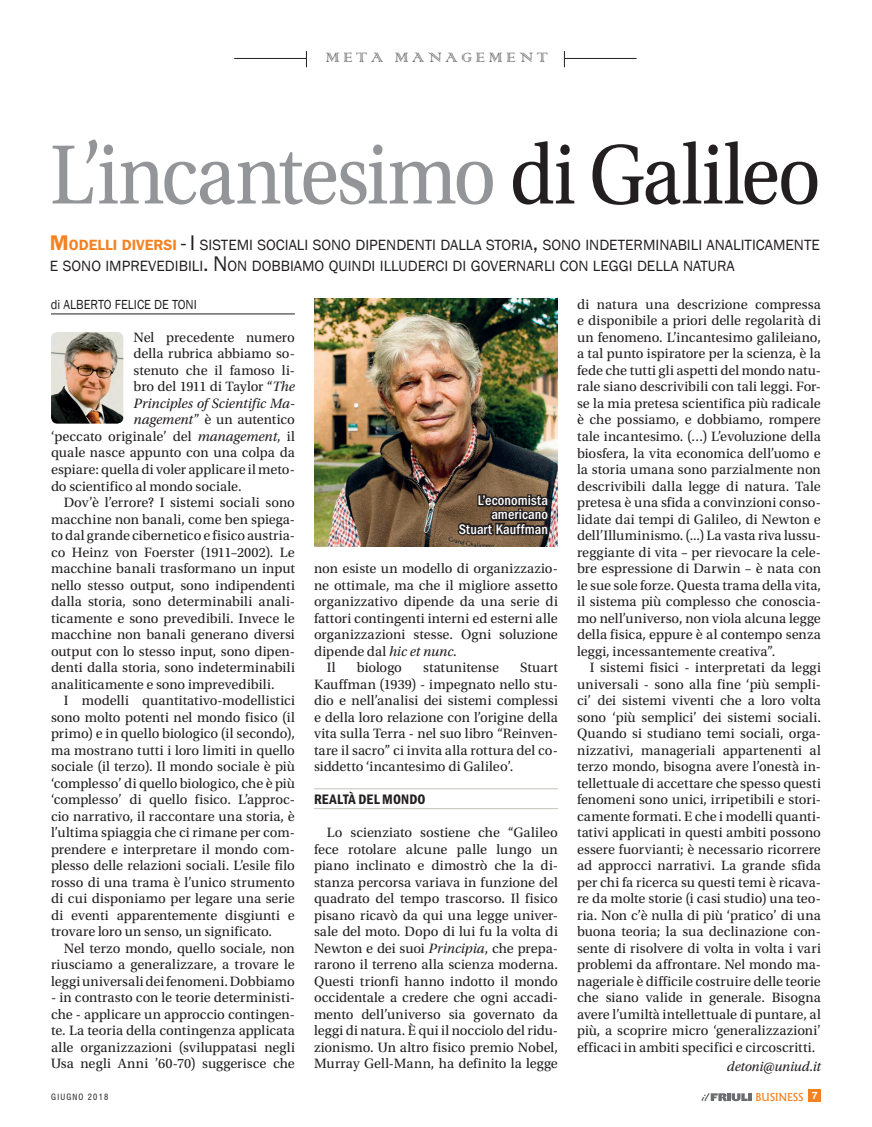
<style>
.page{position:relative;width:872px;height:1127px;background:#fff}
.page>*{position:absolute;margin:0;border:0;box-sizing:border-box;transform-origin:0 0}
.t1{font:88.5px "Utopia Std";letter-spacing:-.03em;color:#939598;scale:.9 1}
.t2{font:18px "Colonna";letter-spacing:.2em;color:#6c6d70}
.t3{font:15.15px/21px "Franklin Gothic";color:#231f20}
.t4{font:14.25px/16.5px "Utopia Std";color:#231f20;text-align:justify}
.t5{font:500 condensed 14.25px/14.2px "ITC Franklin Gothic Std";letter-spacing:.01em;color:#fff;text-align:right}
.t6{font:italic 14.25px "Utopia Std";letter-spacing:.005em;color:#231f20}
.t7{font:14.25px "ITC Franklin Gothic Std Dm Cd";letter-spacing:.01em;color:#231f20}
.t8{font:italic 13.95px "Utopia Std";letter-spacing:-.015em;color:#231f20}
.t9{font:13.5px "Franklin Gothic";color:#231f20;scale:.92 1}
.t10{font:500 10.5px "Albertus";color:#f58220}
.t11{font:condensed 8.4px "Swiss 721 BT";letter-spacing:.14em;color:#231f20}
.s1{color:#231f20}
.s2{font-weight:600;font-size:21.75px;color:#f58220}
.s3{font-weight:600;color:#f58220}
.s4{font-size:21.75px}
.s5{font-style:italic}
</style>
<div class="page">
<img style="left:314px;top:299px;width:244px;height:247px">
<hr style="left:314px;top:788px;width:244px;height:1px;background:#c1c1bb">
<hr style="left:314px;top:808px;width:244px;height:1px;background:#c1c1bb">
<hr style="left:51px;top:313px;width:244px;height:1px;background:#231f20">
<hr style="left:234px;top:58px;width:72px;height:1px;background:#231f20">
<hr style="left:564px;top:58px;width:72px;height:1px;background:#231f20">
<svg style="left:306px;top:51px;width:1px;height:16px"></svg>
<svg style="left:564px;top:51px;width:1px;height:16px"></svg>
<div style="left:808px;top:1089px;width:13px;height:12px;background:#f58220"></div>
<svg style="left:701px;top:1093px;width:50px;height:8px"></svg>
<img style="left:51px;top:332px;width:72px;height:92px">
<svg style="left:455px;top:492px;width:96px;height:55px;background:#534335"></svg>
<p class="t2" style="left:326px;top:46px;width:224px">META MANAGEMENT</p>
<h1 class="t1" style="left:50px;top:127px;width:858px">L’incantesimo <span class="s1">di Galileo</span></h1>
<p class="t3" style="left:50px;top:235px;width:771px"><span class="s2">M</span><span class="s3">ODELLI DIVERSI</span> <span class="s4">- I</span> SISTEMI SOCIALI SONO DI PENDENTI DALLA STORIA<span class="s4">,</span> SONO I NDETERMI NABI LI ANALITICAMENTE<br>E SONO I MPREVEDI BI LI <span class="s4">. N</span> ON DOBBIAMO QUI NDI I LLUDERCI DI GOVERNARLI CON LEGGI DELLA NATURA</p>
<p class="t9" style="left:51px;top:296px;width:160px">di ALBERTO FELICE DE TONI</p>
<p class="t4" style="left:133px;top:329px;width:163px">Nel precedente numero</p>
<p class="t4" style="left:133px;top:346px;width:163px">della rubrica abbiamo so-</p>
<p class="t4" style="left:133px;top:362px;width:163px">stenuto che il famoso li-</p>
<p class="t4" style="left:133px;top:379px;width:163px">bro del 1911 di Taylor “<span class="s5">The</span></p>
<p class="t6" style="left:133px;top:396px;width:163px">Principles of Scientific Ma-</p>
<p class="t4" style="left:133px;top:412px;width:163px"><span class="s5">nagement</span>” è un autentico</p>
<p class="t4" style="left:51px;top:428px;width:245px">‘peccato originale’ del <span class="s5">management</span>, il</p>
<p class="t4" style="left:51px;top:445px;width:245px">quale nasce appunto con una colpa da</p>
<p class="t4" style="left:51px;top:461px;width:245px">espiare: quella di voler applicare il meto-</p>
<p class="t4" style="left:51px;top:478px;width:192px">do scientifico al mondo sociale.</p>
<p class="t4" style="left:64px;top:494px;width:232px">Dov’è l’errore? I sistemi sociali sono</p>
<p class="t4" style="left:51px;top:511px;width:245px">macchine non banali, come ben spiega-</p>
<p class="t4" style="left:51px;top:527px;width:245px">to dal grande cibernetico e fisico austria-</p>
<p class="t4" style="left:51px;top:544px;width:245px">co Heinz von Foerster (1911–2002). Le</p>
<p class="t4" style="left:51px;top:560px;width:245px">macchine banali trasformano un input</p>
<p class="t4" style="left:51px;top:577px;width:245px">nello stesso output, sono indipendenti</p>
<p class="t4" style="left:51px;top:593px;width:245px">dalla storia, sono determinabili anali-</p>
<p class="t4" style="left:51px;top:610px;width:245px">ticamente e sono prevedibili. Invece le</p>
<p class="t4" style="left:51px;top:626px;width:245px">macchine non banali generano diversi</p>
<p class="t4" style="left:51px;top:643px;width:245px">output con lo stesso input, sono dipen-</p>
<p class="t4" style="left:51px;top:659px;width:245px">denti dalla storia, sono indeterminabili</p>
<p class="t4" style="left:51px;top:676px;width:225px">analiticamente e sono imprevedibili.</p>
<p class="t4" style="left:64px;top:692px;width:233px">I modelli quantitativo-modellistici</p>
<p class="t4" style="left:51px;top:709px;width:245px">sono molto potenti nel mondo fisico (il</p>
<p class="t4" style="left:51px;top:725px;width:245px">primo) e in quello biologico (il secondo),</p>
<p class="t4" style="left:51px;top:742px;width:245px">ma mostrano tutti i loro limiti in quello</p>
<p class="t4" style="left:51px;top:758px;width:245px">sociale (il terzo). Il mondo sociale è più</p>
<p class="t4" style="left:51px;top:775px;width:245px">‘complesso’ di quello biologico, che è più</p>
<p class="t4" style="left:51px;top:791px;width:245px">‘complesso’ di quello fisico. L’approc-</p>
<p class="t4" style="left:51px;top:808px;width:245px">cio narrativo, il raccontare una storia, è</p>
<p class="t4" style="left:51px;top:824px;width:245px">l’ultima spiaggia che ci rimane per com-</p>
<p class="t4" style="left:51px;top:841px;width:245px">prendere e interpretare il mondo com-</p>
<p class="t4" style="left:51px;top:857px;width:245px">plesso delle relazioni sociali. L’esile filo</p>
<p class="t4" style="left:51px;top:874px;width:245px">rosso di una trama è l’unico strumento</p>
<p class="t4" style="left:51px;top:890px;width:245px">di cui disponiamo per legare una serie</p>
<p class="t4" style="left:51px;top:907px;width:245px">di eventi apparentemente disgiunti e</p>
<p class="t4" style="left:51px;top:923px;width:222px">trovare loro un senso, un significato.</p>
<p class="t4" style="left:64px;top:940px;width:233px">Nel terzo mondo, quello sociale, non</p>
<p class="t4" style="left:51px;top:956px;width:245px">riusciamo a generalizzare, a trovare le</p>
<p class="t4" style="left:51px;top:973px;width:245px">leggi universali dei fenomeni. Dobbiamo</p>
<p class="t4" style="left:51px;top:989px;width:245px">- in contrasto con le teorie deterministi&shy;che - applicare un approccio contingen&shy;te. La teoria della contingenza applicata alle organizzazioni (sviluppatasi negli Usa negli Anni ’60-70) suggerisce che</p>
<p class="t5" style="left:459px;top:493px;width:91px">L’economista americano<br>Stuart Kauffman</p>
<p class="t4" style="left:314px;top:560px;width:245px">non esiste un modello di organizzazio-</p>
<p class="t4" style="left:314px;top:577px;width:245px">ne ottimale, ma che il migliore assetto</p>
<p class="t4" style="left:314px;top:593px;width:245px">organizzativo dipende da una serie di</p>
<p class="t4" style="left:314px;top:610px;width:245px">fattori contingenti interni ed esterni alle</p>
<p class="t4" style="left:314px;top:626px;width:245px">organizzazioni stesse. Ogni soluzione</p>
<p class="t4" style="left:314px;top:643px;width:144px">dipende dal <span class="s5">hic et nunc</span>.</p>
<p class="t4" style="left:327px;top:659px;width:10px">Il</p>
<p class="t4" style="left:357px;top:659px;width:47px">biologo</p>
<p class="t4" style="left:423px;top:659px;width:77px">statunitense</p>
<p class="t4" style="left:314px;top:659px;width:245px;text-indent:206px">Stuart Kauffman (1939) - impegnato nello stu&shy;dio e nell’analisi dei sistemi complessi e della loro relazione con l’origine della vita sulla Terra - nel suo libro “Reinven&shy;tare il sacro” ci invita alla rottura del co&shy;siddetto ‘incantesimo di Galileo’.</p>
<p class="t7" style="left:314px;top:791px;width:113px">REALTÀ DEL MONDO</p>
<p class="t4" style="left:314px;top:824px;width:245px;text-indent:13px">Lo scienziato sostiene che “Galileo fece rotolare alcune palle lungo un piano inclinato e dimostrò che la di&shy;stanza percorsa variava in funzione del quadrato del tempo trascorso. Il fisico pisano ricavò da qui una legge univer&shy;sale del moto. Dopo di lui fu la volta di Newton e dei suoi <span class="s5">Principia</span>, che prepa&shy;rarono il terreno alla scienza moderna.<br>Questi trionfi hanno indotto il mondo occidentale a credere che ogni accadi&shy;mento dell’universo sia governato da leggi di natura. È qui il nocciolo del ridu&shy;zionismo. Un altro fisico premio Nobel, Murray Gell-Mann, ha definito la legge</p>
<p class="t4" style="left:577px;top:296px;width:245px">di natura una descrizione compressa e disponibile a priori delle regolarità di un fenomeno. L’incantesimo galileiano, a tal punto ispiratore per la scienza, è la fede che tutti gli aspetti del mondo natu&shy;rale siano descrivibili con tali leggi. For&shy;se la mia pretesa scientifica più radicale è che possiamo, e dobbiamo, rompere tale incantesimo. (…) L’evoluzione della biosfera, la vita economica dell’uomo e la storia umana sono parzialmente non descrivibili dalla legge di natura. Tale pretesa è una sfida a convinzioni conso&shy;lidate dai tempi di Galileo, di Newton e dell’Illuminismo. (...) La vasta riva lussu&shy;reggiante di vita – per rievocare la cele&shy;bre espressione di Darwin – è nata con le sue sole forze. Questa trama della vita, il sistema più complesso che conoscia&shy;mo nell’universo, non viola alcuna legge della fisica, eppure è al contempo senza leggi, incessantemente creativa”.</p>
<p class="t4" style="left:577px;top:659px;width:245px;text-indent:13px">I sistemi fisici - interpretati da leggi universali - sono alla fine ‘più sempli&shy;ci’ dei sistemi viventi che a loro volta sono ‘più semplici’ dei sistemi sociali.<br>Quando si studiano temi sociali, orga&shy;nizzativi, manageriali appartenenti al terzo mondo, bisogna avere l’onestà in&shy;tellettuale di accettare che spesso questi fenomeni sono unici, irripetibili e stori&shy;camente formati. E che i modelli quanti&shy;tativi applicati in questi ambiti possono essere fuorvianti; è necessario ricorrere ad approcci narrativi. La grande sfida per chi fa ricerca su questi temi è ricava&shy;re da molte storie (i casi studio) una teo&shy;ria. Non c’è nulla di più ‘pratico’ di una buona teoria; la sua declinazione con&shy;sente di risolvere di volta in volta i vari problemi da affrontare. Nel mondo ma&shy;nageriale è difficile costruire delle teorie che siano valide in generale. Bisogna avere l’umiltà intellettuale di puntare, al più, a scoprire micro ‘generalizzazioni’ efficaci in ambiti specifici e circoscritti.</p>
<p class="t8" style="left:727px;top:1059px;width:95px">detoni@uniud.it</p>
<p class="t11" style="left:51px;top:1091px;width:59px">GIUGNO 2018</p>
<p class="t10" style="left:755px;top:1091px;width:64px">BUSINESS <sup>7</sup></p>
</div>
